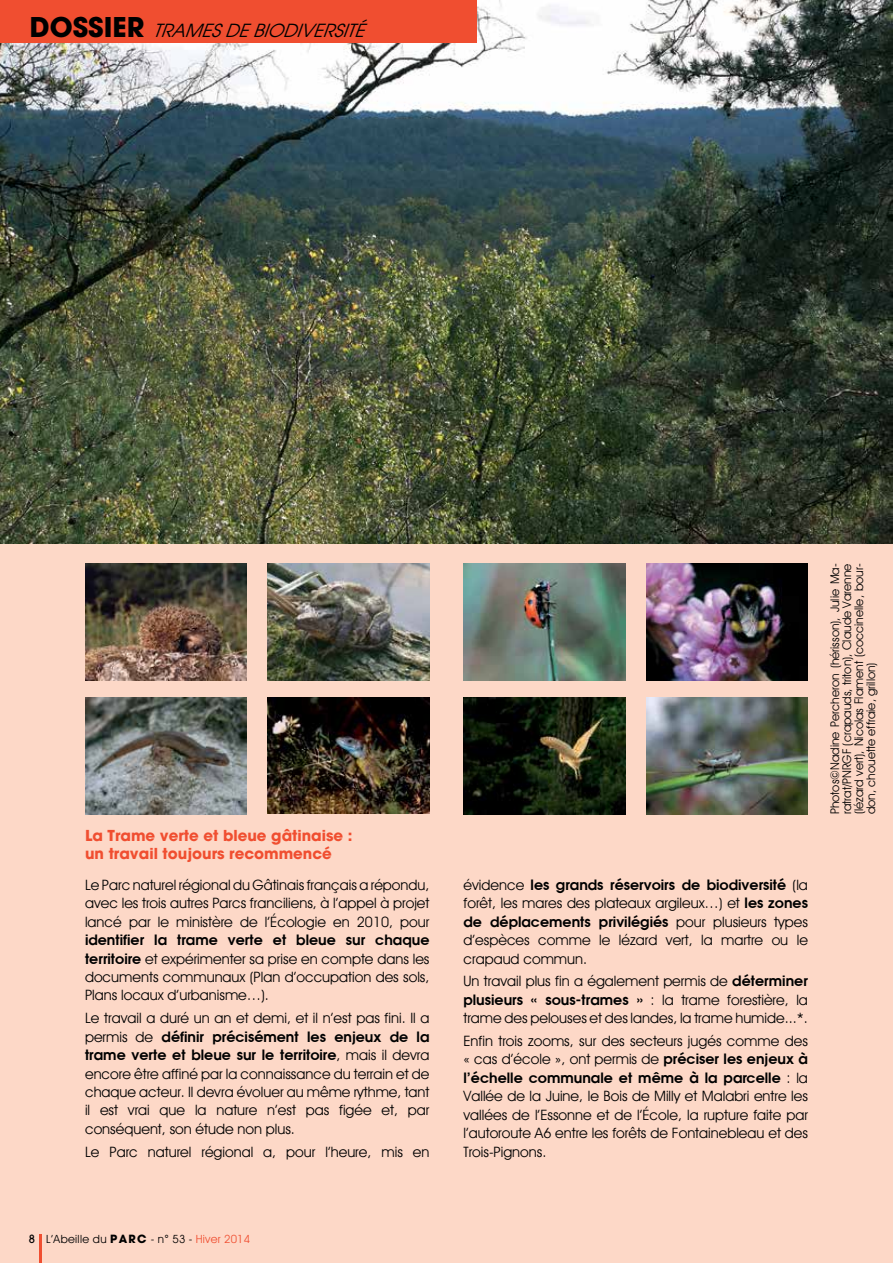
<style>
.page{position:relative;width:893px;height:1263px;background:#fdd8c7}
.page>*{position:absolute;margin:0;border:0;box-sizing:border-box;transform-origin:0 0}
.t1{font:700 27px "Avant Garde";color:#000}
.t2{font:italic 18px "Avant Garde";color:#000}
.t3{font:700 15px/18px "Avant Garde";color:#f04e30}
.t4{font:14.25px/18.5px "Avant Guard Regular SWFTE";color:#000;text-align:justify}
.t5{font:600 14.25px/18.5px "Avant Garde";color:#000}
.t6{font:12px/12px "Avant Guard Regular SWFTE";color:#000;text-align:justify}
.t7{font:11.25px "Avant Guard Regular SWFTE";letter-spacing:.02em;color:#000}
.s1{font-family:"Avant Garde";font-weight:600}
.s2{font-family:"Avant Guard Regular SWFTE";font-weight:400}
.s3{font-family:"Avant Garde";font-weight:500}
.s4{font-family:"Avant Garde";font-weight:700}
.s5{color:#f04e30}
</style>
<div class="page">
<hr style="left:39px;top:1235px;width:3px;height:28px;background:#f04e30">
<img style="left:0;top:0;width:893px;height:543px">
<div style="left:0;top:0;width:476px;height:43px;background:#f04e30"></div>
<img style="left:85px;top:563px;width:162px;height:117px">
<img style="left:85px;top:697px;width:162px;height:117px">
<img style="left:268px;top:563px;width:161px;height:117px">
<img style="left:268px;top:697px;width:161px;height:116px">
<img style="left:463px;top:563px;width:162px;height:117px">
<img style="left:463px;top:697px;width:162px;height:117px">
<img style="left:646px;top:563px;width:162px;height:117px">
<img style="left:646px;top:697px;width:162px;height:117px">
<h1 class="t1" style="left:30px;top:9px;width:18px">dossier</h1>
<p class="t2" style="left:153px;top:19px;width:213px">TRAMES DE BIODIVERSITÉ</p>
<p class="t3" style="left:85px;top:826px;width:269px">La Trame verte et bleue gâtinaise : un travail toujours recommencé</p>
<p class="t4" style="left:85px;top:875px;width:346px">Le Parc naturel régional du Gâtinais français a répondu, avec les trois autres Parcs franciliens, à l’appel à projet lancé par le ministère de l’Écologie en 2010, pour</p>
<p class="t5" style="left:85px;top:930px;width:346px">identifier la trame verte et bleue sur chaque</p>
<p class="t4" style="left:85px;top:949px;width:346px"><span class="s1">territoire</span> et expérimenter sa prise en compte dans les documents communaux (Plan d’occupation des sols, Plans locaux d’urbanisme…).</p>
<p class="t4" style="left:85px;top:1009px;width:346px">Le travail a duré un an et demi, et il n’est pas fini. Il a</p>
<p class="t5" style="left:85px;top:1027px;width:346px"><span class="s2">permis de</span> définir précisément les enjeux de la trame verte et bleue sur le territoire<span class="s2">, mais il devra</span></p>
<p class="t4" style="left:85px;top:1064px;width:346px">encore être affiné par la connaissance du terrain et de chaque acteur. Il devra évoluer au même rythme, tant il est vrai que la nature n’est pas figée et, par conséquent, son étude non plus.</p>
<p class="t4" style="left:85px;top:1142px;width:346px">Le Parc naturel régional a, pour l’heure, mis en</p>
<p class="t7" style="left:29px;top:1232px;width:223px"><span class="s3">8</span> L’Abeille du <span class="s4">PARC</span> - n° 53 - <span class="s5">Hiver 2014</span></p>
<p class="t6" style="left:829px;top:814px;width:252px;rotate:-90deg">Photos©Nadine Percheron (hérisson), Julie Ma&shy;ratrat/PNRGF (crapauds, triton), Claude Varenne (lézard vert), Nicolas Flament (coccinelle, bour&shy;don, chouette effraie, grillon)</p>
<p class="t5" style="left:463px;top:875px;width:346px"><span class="s2">évidence</span> les grands réservoirs de biodiversité <span class="s2">(la</span></p>
<p class="t4" style="left:463px;top:894px;width:346px">forêt, les mares des plateaux argileux…) et <span class="s1">les zones</span></p>
<p class="t5" style="left:463px;top:912px;width:346px">de déplacements privilégiés <span class="s2">pour plusieurs types</span></p>
<p class="t4" style="left:463px;top:931px;width:346px">d’espèces comme le lézard vert, la martre ou le crapaud commun.</p>
<p class="t4" style="left:463px;top:972px;width:346px">Un travail plus fin a également permis de <span class="s1">déterminer</span></p>
<p class="t5" style="left:463px;top:990px;width:346px">plusieurs « sous-trames » <span class="s2">: la trame forestière, la</span></p>
<p class="t4" style="left:463px;top:1007px;width:346px;line-height:22.6px">trame des pelouses et des landes, la trame humide...*.<br>Enfin trois zooms, sur des secteurs jugés comme des</p>
<p class="t4" style="left:463px;top:1050px;width:346px">« cas d’école », ont permis de <span class="s1">préciser les enjeux à</span></p>
<p class="t5" style="left:463px;top:1068px;width:346px">l’échelle communale et même à la parcelle <span class="s2">: la</span></p>
<p class="t4" style="left:463px;top:1087px;width:346px">Vallée de la Juine, le Bois de Milly et Malabri entre les vallées de l’Essonne et de l’École, la rupture faite par l’autoroute A6 entre les forêts de Fontainebleau et des Trois-Pignons.</p>
</div>
